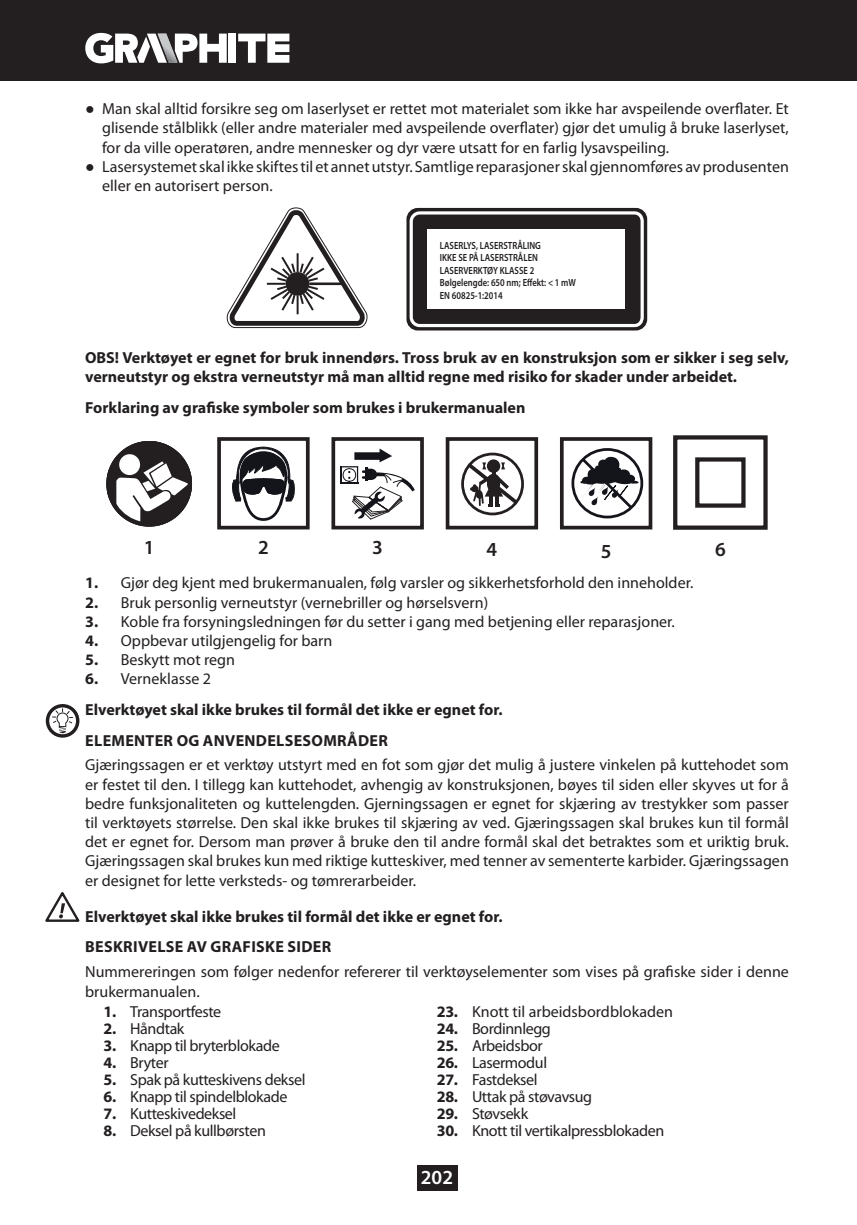
<style>
.page{position:relative;width:857px;height:1225px;background:#fff}
.page>*{position:absolute;margin:0;border:0;box-sizing:border-box;transform-origin:0 0}
.t1{font:600 20px "Myriad Pro";color:#231f20}
.t2{font:600 20px "Myriad Pro";color:#fff}
.t3{font:16px/19.2px "Myriad Pro";color:#231f20}
.t4{font:700 16px/30.6px "Myriad Pro";color:#231f20}
.t5{font:16px "Myriad Pro";letter-spacing:-.025em;color:#231f20}
.t6{font:16px "Myriad Pro";letter-spacing:-.03em;color:#231f20}
.t7{font:600 10.4px/12.4px "Myriad Pro";color:#231f20;scale:.83 1}
.s1{font-weight:700}
.s2{font-weight:400}
</style>
<div class="page">
<div style="left:416px;top:1165px;width:41px;height:26px;background:#231f20"></div>
<div style="left:0;top:0;width:856px;height:81px;background:#231f20"></div>
<svg style="left:238px;top:34px;width:51px;height:29px"></svg>
<div style="left:228px;top:34px;width:8px;height:29px;background:#fff"></div>
<svg style="left:85px;top:33px;width:142px;height:30px"></svg>
<svg style="left:226px;top:207px;width:142px;height:121px"></svg>
<div style="left:406px;top:208px;width:241px;height:122px;border:5px solid #231f20;border-radius:9px"></div>
<svg style="left:409px;top:211px;width:234px;height:116px"></svg>
<svg style="left:106px;top:441px;width:86px;height:85px"></svg>
<div style="left:217px;top:437px;width:92px;height:92px;border:4px solid #231f20"></div>
<svg style="left:232px;top:437px;width:63px;height:84px"></svg>
<div style="left:331px;top:437px;width:92px;height:92px;border:4px solid #231f20"></div>
<svg style="left:340px;top:448px;width:74px;height:72px"></svg>
<div style="left:559px;top:437px;width:93px;height:92px;border:4px solid #231f20"></div>
<div style="left:571px;top:448px;width:72px;height:70px;border:3px solid #14141b;border-radius:50%"></div>
<svg style="left:578px;top:455px;width:63px;height:56px"></svg>
<svg style="left:673px;top:435px;width:95px;height:95px"></svg>
<div style="left:445px;top:437px;width:93px;height:92px;border:4px solid #231f20"></div>
<div style="left:461px;top:453px;width:62px;height:62px;border:3px solid #231f20;border-radius:50%"></div>
<svg style="left:463px;top:459px;width:58px;height:48px"></svg>
<div style="left:46px;top:704px;width:33px;height:33px;border:3px solid #231f20;border-radius:50%"></div>
<svg style="left:52px;top:708px;width:22px;height:25px"></svg>
<svg style="left:45px;top:892px;width:35px;height:30px"></svg>
<p class="t3" style="left:102px;top:100px;width:688px">Man skal alltid forsikre seg om laserlyset er rettet mot materialet som ikke har avspeilende overflater. Et glisende stålblikk (eller andre materialer med avspeilende overflater) gjør det umulig å bruke laserlyset, for da ville operatøren, andre mennesker og dyr være utsatt for en farlig lysavspeiling.<br>Lasersystemet skal ikke skiftes til et annet utstyr. Samtlige reparasjoner skal gjennomføres av produsenten eller en autorisert person.</p>
<p class="t7" style="left:439px;top:240px;width:165px">LASERLYS, LASERSTRÅLING<br>IKKE SE PÅ LASERSTRÅLEN<br>LASERVERKTØY KLASSE 2<br>Bølgelengde: 650 nm; Effekt: &lt; 1 mW<br>EN 60825-1:2014</p>
<p class="t4" style="left:85px;top:349px;width:705px;line-height:19.2px">OBS! Verktøyet er egnet for bruk innendørs. Tross bruk av en konstruksjon som er sikker i seg selv, verneutstyr og ekstra verneutstyr må man alltid regne med risiko for skader under arbeidet.</p>
<p class="t4" style="left:85px;top:393px;width:441px">Forklaring av grafiske symboler som brukes i brukermanualen</p>
<p class="t1" style="left:144px;top:540px;width:12px">1</p>
<p class="t1" style="left:258px;top:540px;width:12px">2</p>
<p class="t1" style="left:372px;top:540px;width:12px">3</p>
<p class="t1" style="left:486px;top:541px;width:12px">4</p>
<p class="t1" style="left:600px;top:543px;width:12px">5</p>
<p class="t1" style="left:714px;top:541px;width:12px">6</p>
<p class="t3" style="left:85px;top:574px;width:609px"><span class="s1">1.</span> Gjør deg kjent med brukermanualen, følg varsler og sikkerhetsforhold den inneholder.</p>
<p class="t3" style="left:85px;top:593px;width:404px"><span class="s1">2.</span> Bruk personlig verneutstyr (vernebriller og hørselsvern)</p>
<p class="t3" style="left:85px;top:613px;width:591px"><span class="s1">3.</span> Koble fra forsyningsledningen før du setter i gang med betjening eller reparasjoner.</p>
<p class="t3" style="left:85px;top:632px;width:249px"><span class="s1">4.</span> Oppbevar utilgjengelig for barn</p>
<p class="t3" style="left:85px;top:651px;width:151px"><span class="s1">5.</span> Beskytt mot regn</p>
<p class="t4" style="left:85px;top:665px;width:419px">6. <span class="s2">Verneklasse 2<br></span>Elverktøyet skal ikke brukes til formål det ikke er egnet for.<br>ELEMENTER OG ANVENDELSESOMRÅDER</p>
<p class="t3" style="left:85px;top:756px;width:705px;text-align:justify">Gjæringssagen er et verktøy utstyrt med en fot som gjør det mulig å justere vinkelen på kuttehodet som er festet til den. I tillegg kan kuttehodet, avhengig av konstruksjonen, bøyes til siden eller skyves ut for å bedre funksjonaliteten og kuttelengden. Gjerningssagen er egnet for skjæring av trestykker som passer til verktøyets størrelse. Den skal ikke brukes til skjæring av ved. Gjæringssagen skal brukes kun til formål det er egnet for. Dersom man prøver å bruke den til andre formål skal det betraktes som et uriktig bruk.<br>Gjæringssagen skal brukes kun med riktige kutteskiver, med tenner av sementerte karbider. Gjæringssagen er designet for lette verksteds- og tømrerarbeider.</p>
<p class="t4" style="left:85px;top:902px;width:419px">Elverktøyet skal ikke brukes til formål det ikke er egnet for.<br>BESKRIVELSE AV GRAFISKE SIDER</p>
<p class="t3" style="left:85px;top:963px;width:705px">Nummereringen som følger nedenfor refererer til verktøyselementer som vises på grafiske sider i denne brukermanualen.</p>
<p class="t5" style="left:104px;top:1005px;width:119px"><span class="s1">1.</span> Transportfeste</p>
<p class="t3" style="left:436px;top:1002px;width:238px"><span class="s1">23.</span> Knott til arbeidsbordblokaden</p>
<p class="t5" style="left:104px;top:1022px;width:82px"><span class="s1">2.</span> Håndtak</p>
<p class="t5" style="left:436px;top:1022px;width:115px"><span class="s1">24.</span> Bordinnlegg</p>
<p class="t5" style="left:104px;top:1039px;width:178px"><span class="s1">3.</span> Knapp til bryterblokade</p>
<p class="t5" style="left:436px;top:1039px;width:107px"><span class="s1">25.</span> Arbeidsbor</p>
<p class="t3" style="left:104px;top:1053px;width:66px"><span class="s1">4.</span> Bryter</p>
<p class="t5" style="left:436px;top:1056px;width:112px"><span class="s1">26.</span> Lasermodul</p>
<p class="t5" style="left:104px;top:1073px;width:203px"><span class="s1">5.</span> Spak på kutteskivens deksel</p>
<p class="t5" style="left:436px;top:1073px;width:102px"><span class="s1">27.</span> Fastdeksel</p>
<p class="t5" style="left:104px;top:1090px;width:185px"><span class="s1">6.</span> Knapp til spindelblokade</p>
<p class="t5" style="left:436px;top:1090px;width:157px"><span class="s1">28.</span> Uttak på støvavsug</p>
<p class="t5" style="left:104px;top:1107px;width:134px"><span class="s1">7.</span> Kutteskivedeksel</p>
<p class="t6" style="left:436px;top:1107px;width:93px"><span class="s1">29.</span> Støvsekk</p>
<p class="t5" style="left:104px;top:1124px;width:164px"><span class="s1">8.</span> Deksel på kullbørsten</p>
<p class="t5" style="left:436px;top:1124px;width:229px"><span class="s1">30.</span> Knott til vertikalpressblokaden</p>
<p class="t2" style="left:420px;top:1170px;width:34px">202</p>
</div>
